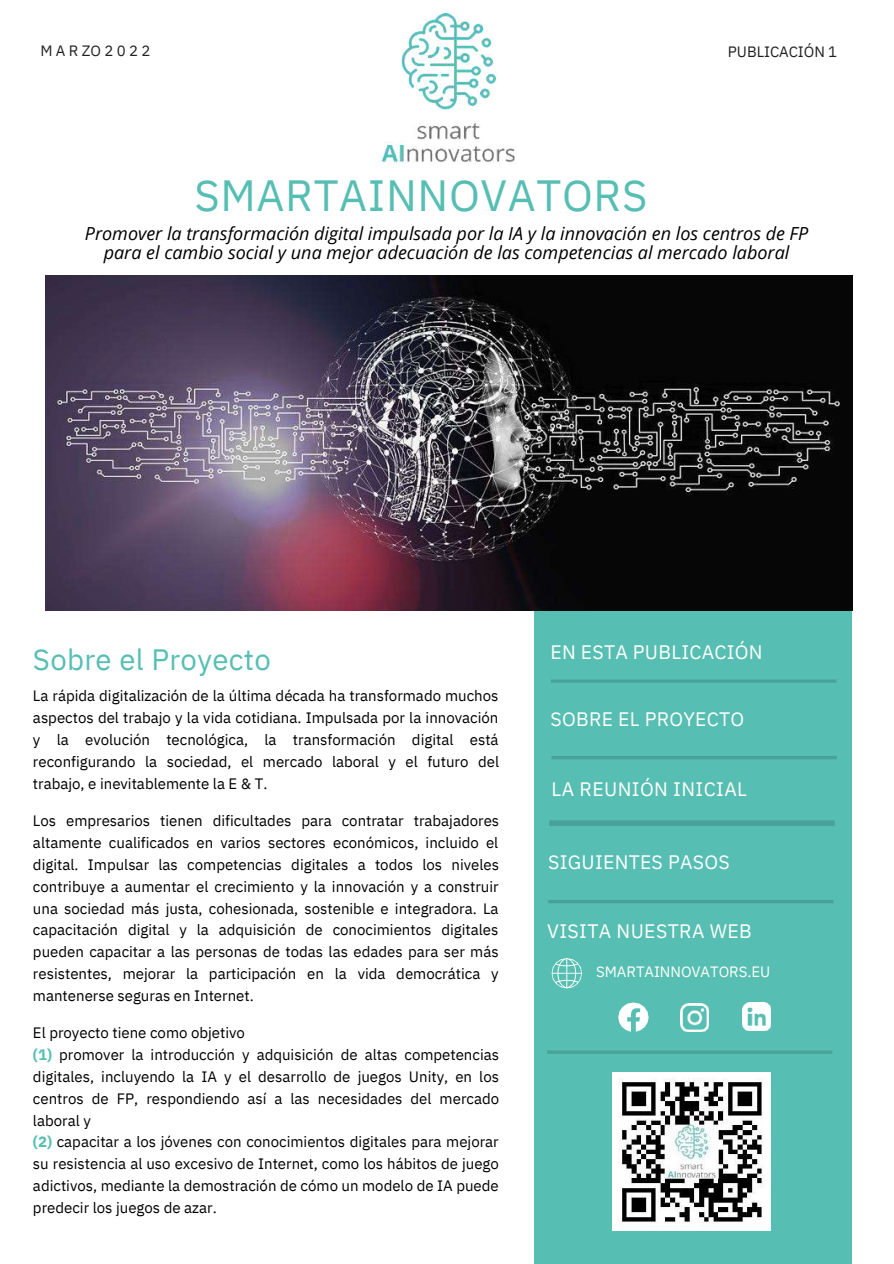
<style>
.page{position:relative;width:894px;height:1264px;background:#fff}
.page>*{position:absolute;margin:0;border:0;box-sizing:border-box;transform-origin:0 0}
.t1{font:43.65px "IBM Plex Sans";letter-spacing:.015em;color:#56beb3}
.t2{font:29.4px "IBM Plex Sans";letter-spacing:.01em;color:#56beb3}
.t3{font:19.5px "IBM Plex Sans";letter-spacing:.015em;color:#fffff9}
.t4{font:19.5px "IBM Plex Sans";letter-spacing:.015em;color:#fff}
.t5{font:italic 18px/19.2px "Open Sans";color:#000;text-align:center}
.t6{font:15px/21.9px "IBM Plex Sans";color:#000;text-align:justify}
.t7{font:15px "IBM Plex Sans";letter-spacing:-.005em;color:#fffff9}
.t8{font:15px "IBM Plex Sans";letter-spacing:-.005em;color:#212121}
.t9{font:15px "IBM Plex Sans";letter-spacing:.225em;color:#212121}
.s1{font-weight:700;color:#56beb3}
</style>
<div class="page">
<div style="left:534px;top:582px;width:317px;height:681px;background:#56beb3"></div>
<svg style="left:547px;top:679px;width:289px;height:374px"></svg>
<img style="left:45px;top:275px;width:807px;height:335px">
<svg style="left:551px;top:958px;width:31px;height:30px"></svg>
<svg style="left:618px;top:1002px;width:30px;height:29px"></svg>
<img style="left:680px;top:1003px;width:28px;height:28px">
<img style="left:742px;top:1002px;width:28px;height:28px">
<img style="left:381px;top:13px;width:134px;height:151px">
<img style="left:612px;top:1072px;width:157px;height:158px">
<p class="t9" style="left:40px;top:41px;width:111px">MARZO2022</p>
<h1 class="t1" style="left:194px;top:166px;width:454px">SMARTAINNOVATORS</h1>
<p class="t8" style="left:727px;top:41px;width:111px">PUBLICACIÓN 1</p>
<p class="t5" style="left:85px;top:223px;width:724px">Promover la transformación digital impulsada por la IA y la innovación en los centros de FP para el cambio social y una mejor adecuación de las competencias al mercado laboral</p>
<h2 class="t2" style="left:33px;top:640px;width:239px">Sobre el Proyecto</h2>
<p class="t6" style="left:33px;top:685px;width:467px">La rápida digitalización de la última década ha transformado muchos aspectos del trabajo y la vida cotidiana. Impulsada por la innovación y la evolución tecnológica, la transformación digital está reconfigurando la sociedad, el mercado laboral y el futuro del trabajo, e inevitablemente la E &amp; T.</p>
<p class="t6" style="left:33px;top:809px;width:467px">Los empresarios tienen dificultades para contratar trabajadores altamente cualificados en varios sectores económicos, incluido el digital. Impulsar las competencias digitales a todos los niveles contribuye a aumentar el crecimiento y la innovación y a construir una sociedad más justa, cohesionada, sostenible e integradora. La capacitación digital y la adquisición de conocimientos digitales pueden capacitar a las personas de todas las edades para ser más resistentes, mejorar la participación en la vida democrática y mantenerse seguras en Internet.</p>
<p class="t6" style="left:33px;top:1021px;width:467px;text-align:left">El proyecto tiene como objetivo<br><span class="s1">(1)</span> promover la introducción y adquisición de altas competencias digitales, incluyendo la IA y el desarrollo de juegos Unity, en los centros de FP, respondiendo así a las necesidades del mercado laboral y<br><span class="s1">(2)</span> capacitar a los jóvenes con conocimientos digitales para mejorar su resistencia al uso excesivo de Internet, como los hábitos de juego adictivos, mediante la demostración de cómo un modelo de IA puede predecir los juegos de azar.</p>
<h3 class="t3" style="left:550px;top:639px;width:213px">EN ESTA PUBLICACIÓN</h3>
<h3 class="t3" style="left:550px;top:705px;width:195px">SOBRE EL PROYECTO</h3>
<h3 class="t3" style="left:551px;top:776px;width:197px">LA REUNIÓN INICIAL</h3>
<h3 class="t4" style="left:548px;top:848px;width:183px">SIGUIENTES PASOS</h3>
<h3 class="t3" style="left:547px;top:917px;width:206px">VISITA NUESTRA WEB</h3>
<p class="t7" style="left:596px;top:961px;width:175px">SMARTAINNOVATORS.EU</p>
</div>
